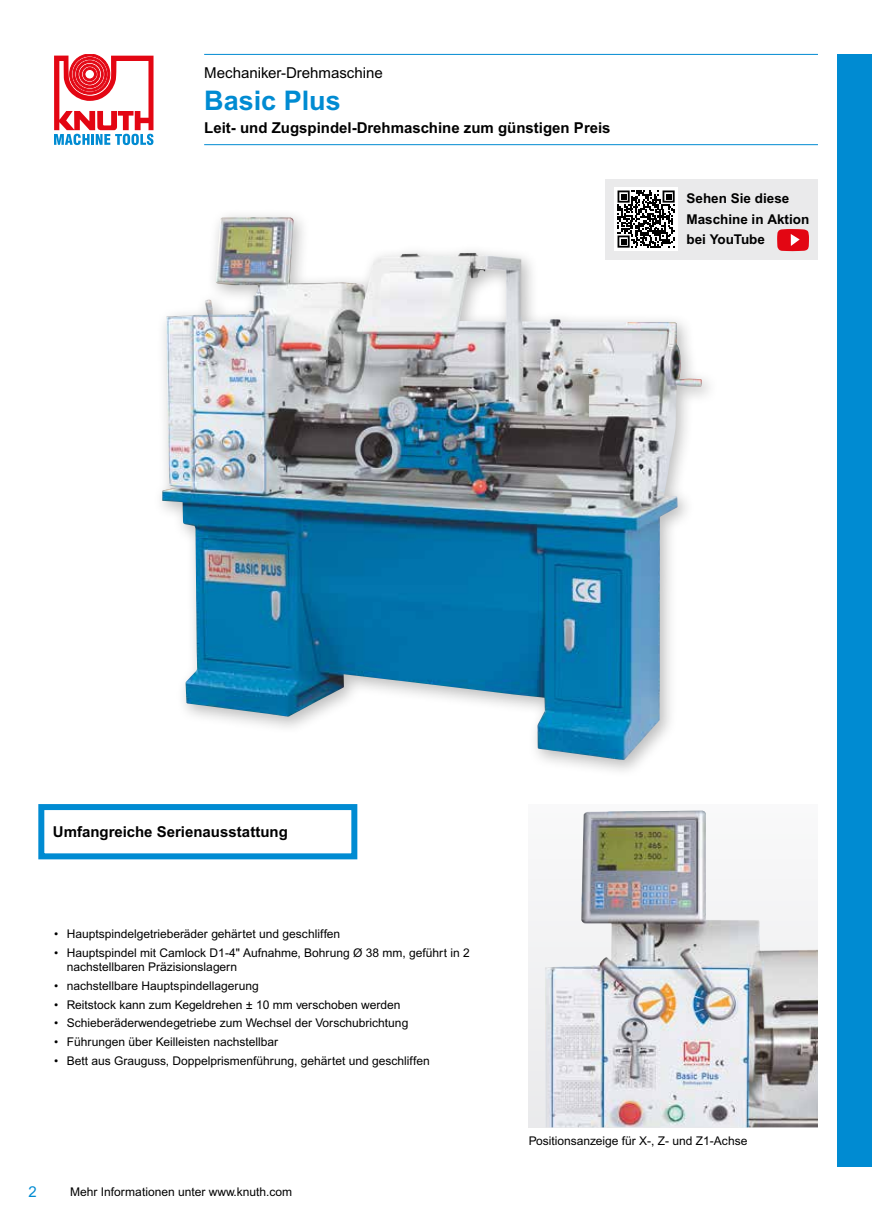
<style>
.page{position:relative;width:872px;height:1221px;background:#fff}
.page>*{position:absolute;margin:0;border:0;box-sizing:border-box;transform-origin:0 0}
.t1{font:700 27px "Arial MT Pro";color:#008bd2}
.t2{font:700 15px "Arial MT Pro";color:#000}
.t3{font:15px "Arial MT Pro";color:#000}
.t4{font:15px "Arial MT Pro";color:#008bd2}
.t5{font:700 13.5px/20.2px "Arial MT Pro";color:#000}
.t6{font:12px/14.4px "Arial MT Pro";color:#000}
</style>
<div class="page">
<div style="left:838px;top:54px;width:34px;height:1112px;background:#008bd2"></div>
<svg style="left:54px;top:54px;width:99px;height:91px"></svg>
<hr style="left:204px;top:54px;width:614px;height:1px;background:#008bd2">
<hr style="left:204px;top:144px;width:614px;height:1px;background:#008bd2">
<img style="left:162px;top:217px;width:540px;height:543px">
<div style="left:38px;top:804px;width:319px;height:55px;background:#fff;border:6px solid #008bd2"></div>
<div style="left:529px;top:804px;width:289px;height:323px;background:#f4f4f5"></div>
<img style="left:545px;top:810px;width:273px;height:317px">
<div style="left:605px;top:179px;width:213px;height:80px;background:#eaeaeb"></div>
<svg style="left:777px;top:229px;width:32px;height:22px"></svg>
<div style="left:614px;top:187px;width:64px;height:64px;background:#fff"></div>
<svg style="left:617px;top:190px;width:57px;height:58px"></svg>
<p class="t3" style="left:204px;top:64px;width:180px">Mechaniker-Drehmaschine</p>
<h1 class="t1" style="left:204px;top:84px;width:138px">Basic Plus</h1>
<p class="t2" style="left:204px;top:119px;width:408px">Leit- und Zugspindel-Drehmaschine zum günstigen Preis</p>
<p class="t5" style="left:686px;top:189px;width:124px">Sehen Sie diese<br>Maschine in Aktion bei YouTube</p>
<p class="t2" style="left:53px;top:823px;width:236px">Umfangreiche Serienausstattung</p>
<p class="t6" style="left:54px;top:927px;width:288px">• Hauptspindelgetrieberäder gehärtet und geschliffen</p>
<p class="t6" style="left:67px;top:946px;width:404px;text-indent:-13px">• Hauptspindel mit Camlock D1-4" Aufnahme, Bohrung Ø 38 mm, geführt in 2 nachstellbaren Präzisionslagern</p>
<p class="t6" style="left:54px;top:979px;width:206px">• nachstellbare Hauptspindellagerung</p>
<p class="t6" style="left:54px;top:997px;width:348px">• Reitstock kann zum Kegeldrehen ± 10 mm verschoben werden</p>
<p class="t6" style="left:54px;top:1016px;width:356px">• Schieberäderwendegetriebe zum Wechsel der Vorschubrichtung</p>
<p class="t6" style="left:54px;top:1035px;width:226px">• Führungen über Keilleisten nachstellbar</p>
<p class="t6" style="left:54px;top:1053px;width:377px">• Bett aus Grauguss, Doppelprismenführung, gehärtet und geschliffen</p>
<p class="t4" style="left:28px;top:1182px;width:10px">2</p>
<p class="t6" style="left:70px;top:1184px;width:223px">Mehr Informationen unter www.knuth.com</p>
<p class="t6" style="left:529px;top:1133px;width:220px">Positionsanzeige für X-, Z- und Z1-Achse</p>
</div>
